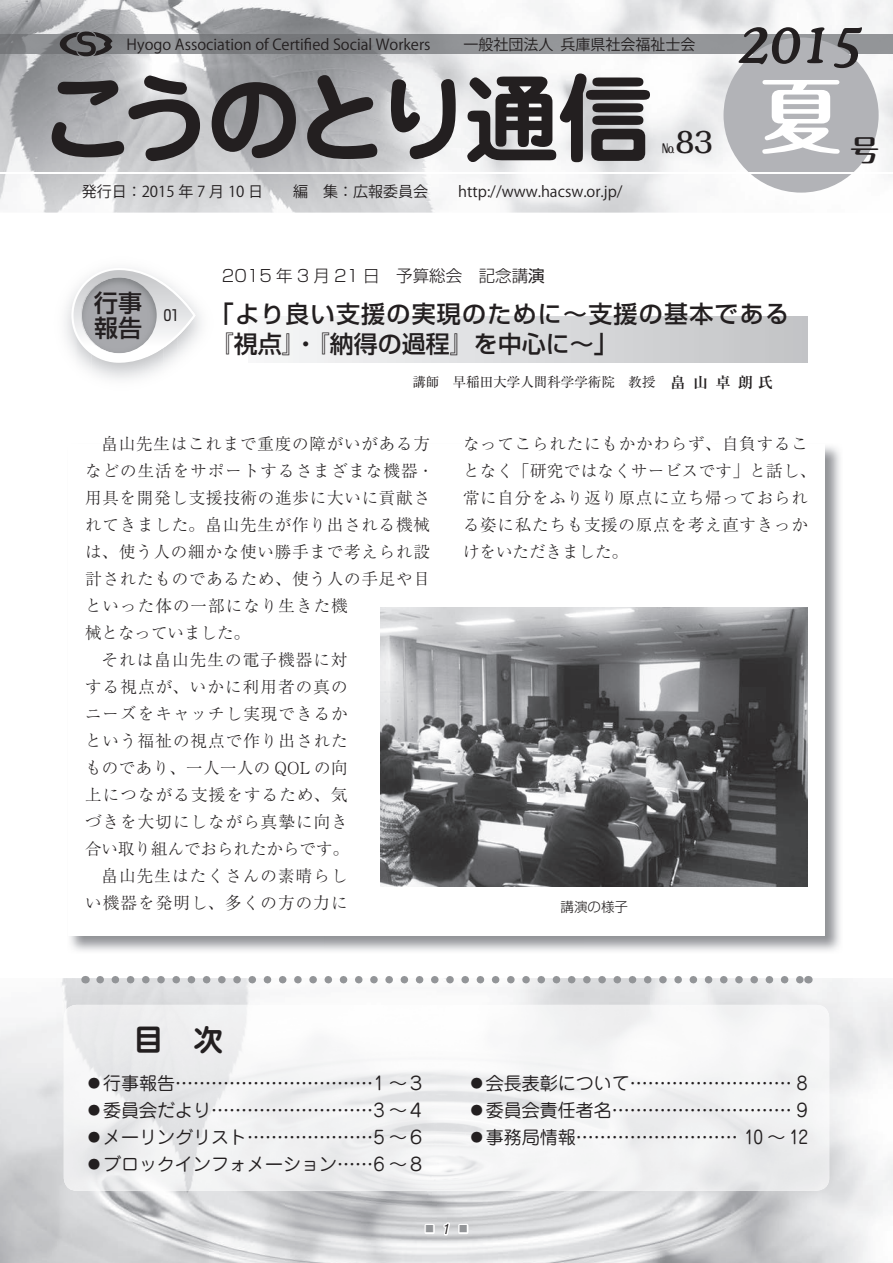
<style>
.page{position:relative;width:893px;height:1263px;background:#fff}
.page>*{position:absolute;margin:0;border:0;box-sizing:border-box;transform-origin:0 0}
.t1{font:95.85px "Jun 501 Pro Bold 90 msp RKSJ H";letter-spacing:-.08em;color:#231f20}
.t2{font:82.2px "Maru Fo Pro Bold 90 msp RKSJ H";color:#fff}
.t3{font:italic 500 55.35px "Cooper BT";color:#231f20}
.t4{font:700 30px "Jun 501 Pro";color:#231f20}
.t5{font:29.1px "Maru Fo Pro Bold 90 msp RKSJ H";color:#231f20}
.t6{font:27.9px "Maru Fo Pro Medium 90 msp RKSJ H";color:#231f20}
.t7{font:500 24px/30px "Shin Go Pro";letter-spacing:.05em;color:#231f20}
.t8{font:500 24px/25.5px "Shin Go Pr 6";color:#231f20}
.t9{font:18px "Jun 201 Pro";color:#231f20}
.t10{font:300 16.5px/27px "Ryumin Pro";letter-spacing:.05em;color:#231f20}
.t11{font:300 16.5px "Ryumin Pro";letter-spacing:.07em;color:#231f20}
.t12{font:300 16.5px "Ryumin Pro";color:#231f20}
.t13{font:300 16.5px "Shin Go Pr 6";color:#231f20}
.t14{font:300 16.5px "Ryumin Pro";letter-spacing:.025em;color:#231f20}
.t15{font:15px "Koz Go Pr 6 N Regular 90 msp RKSJ H";color:#231f20}
.t16{font:15px "Shin Go Pr 6";color:#231f20}
.t17{font:13.5px "Ryumin Pro";color:#231f20}
.t18{font:300 13.5px "Shin Go Pro";color:#231f20}
.t19{font:12.15px "Maru Fo Pro Medium 90 msp RKSJ H";color:#231f20}
.t20{font:9px "Koz Min Pro";color:#939598}
.s1{font-weight:400}
.s2{font-weight:700;font-size:15px}
.s3{font-family:"Swiss 721 BT";font-style:italic;font-stretch:condensed;font-size:13.5px;color:#231f20}
</style>
<div class="page">
<img style="left:0;top:0;width:893px;height:213px">
<img style="left:0;top:978px;width:893px;height:285px">
<img style="left:0;top:34px;width:893px;height:20px">
<div style="left:723px;top:38px;width:156px;height:155px;background:#b2b3b7;border-radius:50%"></div>
<svg style="left:60px;top:31px;width:52px;height:25px"></svg>
<hr style="left:0;top:173px;width:893px;height:1px;background:#fff">
<div style="left:424px;top:1224px;width:11px;height:10px;border:3px solid #fff"></div>
<svg style="left:441px;top:1220px;width:11px;height:17px"></svg>
<div style="left:458px;top:1224px;width:10px;height:10px;border:3px solid #fff"></div>
<img style="left:70px;top:446px;width:770px;height:505px">
<div style="left:68px;top:444px;width:757px;height:491px;background:#fff"></div>
<div style="left:248px;top:317px;width:560px;height:45px;background:linear-gradient(to right,#f6f7f8,#c1c3c5)"></div>
<img style="left:64px;top:1005px;width:765px;height:186px">
<img style="left:381px;top:608px;width:427px;height:279px">
<svg style="left:100px;top:976px;width:700px;height:7px"></svg>
<img style="left:67px;top:299px;width:4px;height:10px">
<img style="left:163px;top:363px;width:6px;height:4px">
<svg style="left:71px;top:270px;width:124px;height:93px"></svg>
<p class="t15" style="left:127px;top:36px;width:305px">Hyogo Association of Certified Social Workers</p>
<p class="t15" style="left:464px;top:36px;width:233px">一般社団法人 兵庫県社会福祉士会</p>
<h1 class="t1" style="left:40px;top:43px;width:616px">こうのとり通信</h1>
<p class="t15" style="left:82px;top:183px;width:542px">発行日：2015 年 7 月 10 日　　編　集：広報委員会　　http://www.hacsw.or.jp/</p>
<h3 class="t6" style="left:675px;top:121px;width:39px">83</h3>
<p class="t19" style="left:662px;top:139px;width:14px">№</p>
<p class="t13" style="left:222px;top:263px;width:324px">2015 年 3 月 21 日　予算総会　記念講<span class="s1">演</span></p>
<h3 class="t3" style="left:740px;top:9px;width:124px">2015</h3>
<h2 class="t2" style="left:760px;top:51px;width:84px">夏</h2>
<h3 class="t5" style="left:850px;top:127px;width:31px">号</h3>
<h3 class="t8" style="left:94px;top:289px;width:49px">行事報告</h3>
<p class="t16" style="left:164px;top:303px;width:16px">01</p>
<h3 class="t7" style="left:210px;top:296px;width:581px">「より良い支援の実現のために～支援の基本である『視点』・『納得の過程』を中心に～」</h3>
<p class="t17" style="left:412px;top:372px;width:362px">講師　早稲田大学人間科学学術院　教授 <span class="s2">畠山卓朗 氏</span></p>
<p class="t10" style="left:102px;top:429px;width:330px">畠山先生はこれまで重度の障がいがある方</p>
<p class="t10" style="left:85px;top:456px;width:351px">などの生活をサポートするさまざまな機器・</p>
<p class="t10" style="left:85px;top:483px;width:346px">用具を開発し支援技術の進歩に大いに貢献さ</p>
<p class="t10" style="left:85px;top:510px;width:346px">れてきました。畠山先生が作り出される機械</p>
<p class="t10" style="left:85px;top:537px;width:346px">は、使う人の細かな使い勝手まで考えられ設</p>
<p class="t10" style="left:85px;top:564px;width:346px">計されたものであるため、使う人の手足や目</p>
<p class="t10" style="left:85px;top:591px;width:264px">といった体の一部になり生きた機</p>
<p class="t12" style="left:85px;top:620px;width:167px">械となっていました。</p>
<p class="t11" style="left:102px;top:647px;width:248px">それは畠山先生の電子機器に対</p>
<p class="t11" style="left:85px;top:674px;width:264px">する視点が、いかに利用者の真の</p>
<p class="t10" style="left:85px;top:699px;width:264px">ニーズをキャッチし実現できるか</p>
<p class="t10" style="left:85px;top:726px;width:264px">という福祉の視点で作り出された</p>
<p class="t14" style="left:85px;top:754px;width:264px">ものであり、一人一人の QOL の向</p>
<p class="t11" style="left:85px;top:781px;width:264px">上につながる支援をするため、気</p>
<p class="t10" style="left:85px;top:807px;width:264px">づきを大切にしながら真摯に向き</p>
<p class="t12" style="left:85px;top:835px;width:266px">合い取り組んでおられたからです。</p>
<p class="t11" style="left:102px;top:862px;width:248px">畠山先生はたくさんの素晴らし</p>
<p class="t11" style="left:85px;top:889px;width:264px">い機器を発明し、多くの方の力に</p>
<p class="t10" style="left:463px;top:429px;width:355px">なってこられたにもかかわらず、自負することなく「研究ではなくサービスです」と話し、常に自分をふり返り原点に立ち帰っておられる姿に私たちも支援の原点を考え直すきっかけをいただきました。</p>
<p class="t18" style="left:561px;top:895px;width:69px">講演の様子</p>
<h3 class="t4" style="left:134px;top:1016px;width:92px">目　次</h3>
<p class="t9" style="left:85px;top:1068px;width:342px">●行事報告……………………………1 ～３</p>
<p class="t9" style="left:85px;top:1095px;width:342px">●委員会だより………………………3 ～４</p>
<p class="t9" style="left:85px;top:1122px;width:342px">●メーリングリスト…………………5 ～６</p>
<p class="t9" style="left:85px;top:1149px;width:342px">●ブロックインフォメーション……6 ～８</p>
<p class="t9" style="left:468px;top:1068px;width:342px">●会長表彰について ……………………… 8</p>
<p class="t9" style="left:468px;top:1095px;width:342px">●委員会責任者名 ………………………… 9</p>
<p class="t9" style="left:468px;top:1122px;width:342px">●事務局情報 ……………………… 10 ～ 12</p>
<p class="t20" style="left:425px;top:1223px;width:44px">■<span class="s3">1</span>■</p>
</div>
